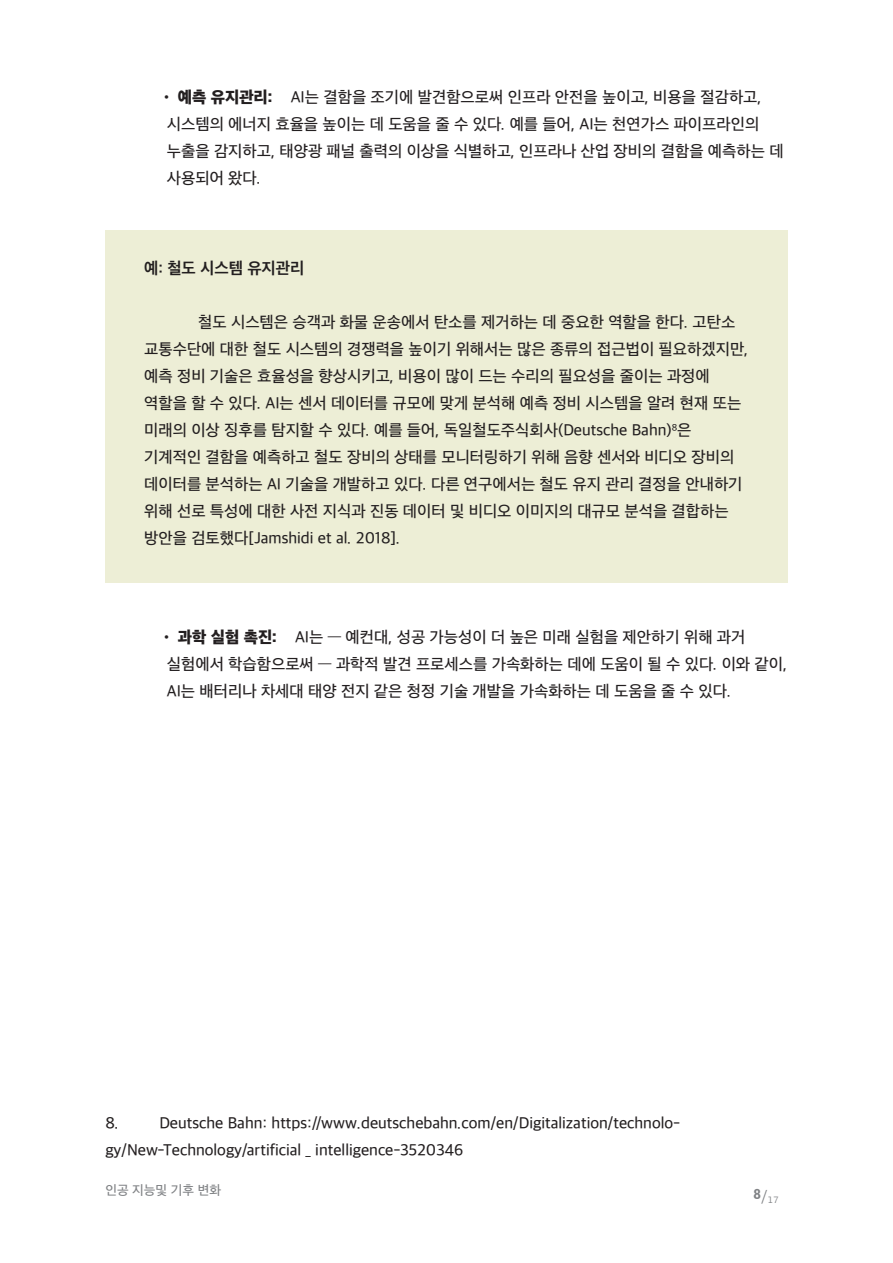
<style>
.page{position:relative;width:893px;height:1263px;background:#fff}
.page>*{position:absolute;margin:0;border:0;box-sizing:border-box;transform-origin:0 0}
.t1{font:500 16.5px/27px "Apple SD Gothic Neo";color:#231f20}
.t2{font:700 16.5px "Apple SD Gothic Neo";color:#231f20}
.t3{font:500 13.5px "Apple SD Gothic Neo";color:#808285}
.t4{font:10.5px "Bell Gothic BT";color:#808285}
.s1{font-weight:700}
.s2{font-weight:800}
.s3{font-size:18px}
</style>
<div class="page">
<div style="left:105px;top:230px;width:683px;height:352px;background:#edeed6"></div>
<p class="t1" style="left:167px;top:84px;width:618px;text-indent:-8px"><span class="s1">•</span> <span class="s2">예측 유지관리:</span> AI는 결함을 조기에 발견함으로써 인프라 안전을 높이고, 비용을 절감하고, 시스템의 에너지 효율을 높이는 데 도움을 줄 수 있다. 예를 들어, AI는 천연가스 파이프라인의 누출을 감지하고, 태양광 패널 출력의 이상을 식별하고, 인프라나 산업 장비의 결함을 예측하는 데 사용되어 왔다.</p>
<p class="t2" style="left:144px;top:259px;width:162px">예: 철도 시스템 유지관리</p>
<p class="t1" style="left:144px;top:310px;width:606px;text-indent:54px">철도 시스템은 승객과 화물 운송에서 탄소를 제거하는 데 중요한 역할을 한다. 고탄소 교통수단에 대한 철도 시스템의 경쟁력을 높이기 위해서는 많은 종류의 접근법이 필요하겠지만, 예측 정비 기술은 효율성을 향상시키고, 비용이 많이 드는 수리의 필요성을 줄이는 과정에 역할을 할 수 있다. AI는 센서 데이터를 규모에 맞게 분석해 예측 정비 시스템을 알려 현재 또는 미래의 이상 징후를 탐지할 수 있다. 예를 들어, 독일철도주식회사(Deutsche Bahn)<sup>8</sup>은 기계적인 결함을 예측하고 철도 장비의 상태를 모니터링하기 위해 음향 센서와 비디오 장비의 데이터를 분석하는 AI 기술을 개발하고 있다. 다른 연구에서는 철도 유지 관리 결정을 안내하기 위해 선로 특성에 대한 사전 지식과 진동 데이터 및 비디오 이미지의 대규모 분석을 결합하는 방안을 검토했다[Jamshidi et al. 2018].</p>
<p class="t1" style="left:167px;top:624px;width:622px;text-indent:-8px"><span class="s1">•</span> <span class="s2">과학 실험 촉진:</span> AI는 — 예컨대, 성공 가능성이 더 높은 미래 실험을 제안하기 위해 과거 실험에서 학습함으로써 — 과학적 발견 프로세스를 가속화하는 데에 도움이 될 수 있다. 이와 같이,<br>AI는 배터리나 차세대 태양 전지 같은 청정 기술 개발을 가속화하는 데 도움을 줄 수 있다.</p>
<p class="t1" style="left:105px;top:1110px;width:576px;text-indent:54px">Deutsche Bahn: https://www.deutschebahn.com/en/Digitalization/technolo&shy;gy/New-Technology/artificial _ intelligence-3520346</p>
<p class="t1" style="left:105px;top:1110px;width:15px">8.</p>
<p class="t3" style="left:105px;top:1182px;width:117px">인공 지능및 기후 변화</p>
<p class="t4" style="left:753px;top:1193px;width:27px"><sup>8</sup><span class="s3">/</span>17</p>
</div>
